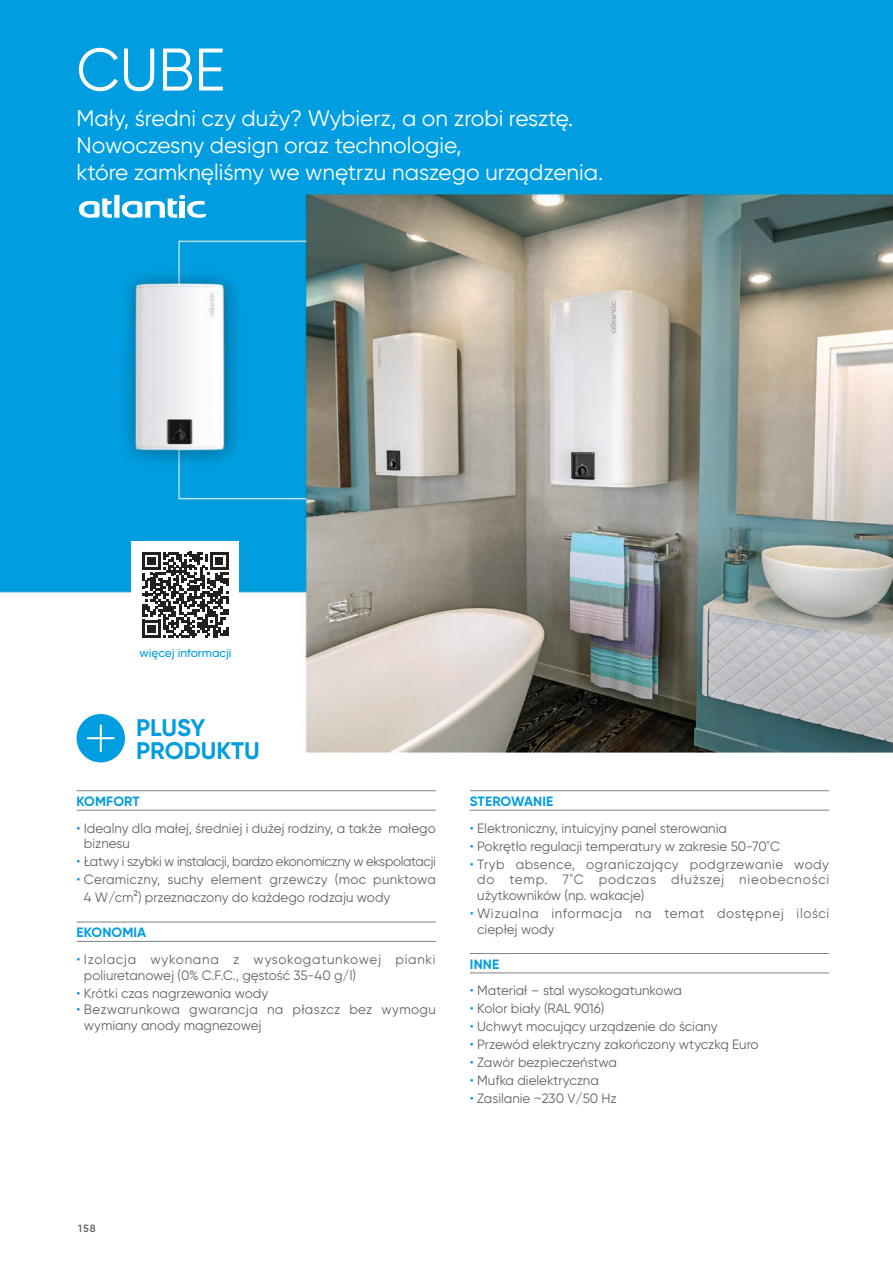
<style>
.page{position:relative;width:893px;height:1263px;background:#fff}
.page>*{position:absolute;margin:0;border:0;box-sizing:border-box;transform-origin:0 0}
.t1{font:60px "Gilroy";color:#fff}
.t2{font:700 24px/22.8px "Gilroy";color:#009de0}
.t3{font:22.5px/27px "Gilroy";color:#fff}
.t4{font:13.5px/15.8px "Gilroy";color:#636366}
.t5{font:13.5px/15.8px "Gilroy";letter-spacing:.035em;color:#636366}
.t6{font:13.5px "Gilroy";letter-spacing:-.025em;color:#636366}
.t7{font:13.5px/15.8px "Gilroy";letter-spacing:.05em;color:#636366}
.t8{font:700 13.5px "Gilroy";letter-spacing:.01em;color:#009de0}
.t9{font:500 12px "Gilroy";color:#009de0}
.t10{font:600 10.5px "Gilroy";color:#636366}
.s1{color:#009de0}
.s2{font-weight:300}
</style>
<div class="page">
<img style="left:0;top:0;width:893px;height:974px">
<hr style="left:77px;top:790px;width:359px;height:1px;background:#808285">
<hr style="left:77px;top:810px;width:359px;height:1px;background:#808285">
<hr style="left:77px;top:922px;width:359px;height:1px;background:#808285">
<hr style="left:77px;top:941px;width:359px;height:1px;background:#808285">
<hr style="left:470px;top:790px;width:359px;height:1px;background:#808285">
<hr style="left:470px;top:810px;width:359px;height:1px;background:#808285">
<hr style="left:470px;top:953px;width:359px;height:1px;background:#808285">
<hr style="left:470px;top:972px;width:359px;height:1px;background:#808285">
<div style="left:77px;top:714px;width:48px;height:48px;background:#009de0;border-radius:50%"></div>
<svg style="left:87px;top:724px;width:28px;height:28px"></svg>
<svg style="left:79px;top:194px;width:127px;height:24px"></svg>
<div style="left:132px;top:541px;width:107px;height:107px;background:#fff"></div>
<svg style="left:142px;top:552px;width:87px;height:86px"></svg>
<h1 class="t1" style="left:77px;top:33px;width:150px">CUBE</h1>
<h3 class="t3" style="left:77px;top:104px;width:528px">Mały, średni czy duży? Wybierz, a on zrobi resztę.<br>Nowoczesny design oraz technologie,<br>które zamknęliśmy we wnętrzu naszego urządzenia.</h3>
<p class="t9" style="left:140px;top:646px;width:94px">więcej informacji</p>
<h2 class="t2" style="left:136px;top:716px;width:125px">PLUSY<br>PRODUKTU</h2>
<p class="t8" style="left:77px;top:793px;width:65px">KOMFORT</p>
<p class="t4" style="left:84px;top:820px;width:353px;text-indent:-7px"><span class="s1">•</span> Idealny dla małej, średniej i dużej rodziny, a także małego biznesu</p>
<p class="t6" style="left:77px;top:853px;width:361px"><span class="s1">•</span> Łatwy i szybki w instalacji, bardzo ekonomiczny w ekspolatacji</p>
<p class="t4" style="left:84px;top:870px;width:354px;line-height:18px;text-indent:-7px"><span class="s1">•</span> Ceramiczny, suchy element grzewczy (moc punktowa<br>4 W/cm2) przeznaczony do każdego rodzaju wody</p>
<p class="t8" style="left:77px;top:924px;width:71px">EKONOMIA</p>
<p class="t5" style="left:84px;top:951px;width:353px;text-indent:-7px"><span class="s1">•</span> Izolacja wykonana z wysokogatunkowej pianki poliuretanowej (0% C.F.C., gęstość 35-40 g/l)</p>
<p class="t4" style="left:77px;top:985px;width:193px"><span class="s1">•</span> Krótki czas nagrzewania wody</p>
<p class="t4" style="left:84px;top:1001px;width:354px;line-height:16.2px;text-indent:-7px"><span class="s1">•</span> Bezwarunkowa gwarancja na płaszcz bez wymogu wymiany anody magnezowej</p>
<p class="t8" style="left:470px;top:793px;width:85px">STEROWANIE</p>
<p class="t4" style="left:470px;top:820px;width:259px"><span class="s1">•</span> Elektroniczny, intuicyjny panel sterowania</p>
<p class="t4" style="left:470px;top:838px;width:312px"><span class="s1">•</span> Pokrętło regulacji temperatury w zakresie 50-70<span class="s2">˚</span>C</p>
<p class="t4" style="left:477px;top:856px;width:354px;text-align:justify;text-indent:-7px"><span class="s1">•</span> Tryb absence, ograniczający podgrzewanie wody do temp. 7<span class="s2">˚</span>C podczas dłuższej nieobecności użytkowników (np. wakacje)</p>
<p class="t7" style="left:477px;top:905px;width:354px;text-indent:-7px"><span class="s1">•</span> Wizualna informacja na temat dostępnej ilości ciepłej wody</p>
<p class="t8" style="left:470px;top:956px;width:31px">INNE</p>
<p class="t4" style="left:470px;top:982px;width:214px"><span class="s1">•</span> Materiał – stal wysokogatunkowa</p>
<p class="t4" style="left:470px;top:1000px;width:136px"><span class="s1">•</span> Kolor biały (RAL 9016)</p>
<p class="t4" style="left:470px;top:1018px;width:249px"><span class="s1">•</span> Uchwyt mocujący urządzenie do ściany</p>
<p class="t4" style="left:470px;top:1036px;width:290px"><span class="s1">•</span> Przewód elektryczny zakończony wtyczką Euro</p>
<p class="t4" style="left:470px;top:1054px;width:149px"><span class="s1">•</span> Zawór bezpieczeństwa</p>
<p class="t4" style="left:470px;top:1072px;width:131px"><span class="s1">•</span> Mufka dielektryczna</p>
<p class="t4" style="left:470px;top:1090px;width:148px"><span class="s1">•</span> Zasilanie ~230 V/50 Hz</p>
<p class="t10" style="left:78px;top:1221px;width:19px">158</p>
</div>
